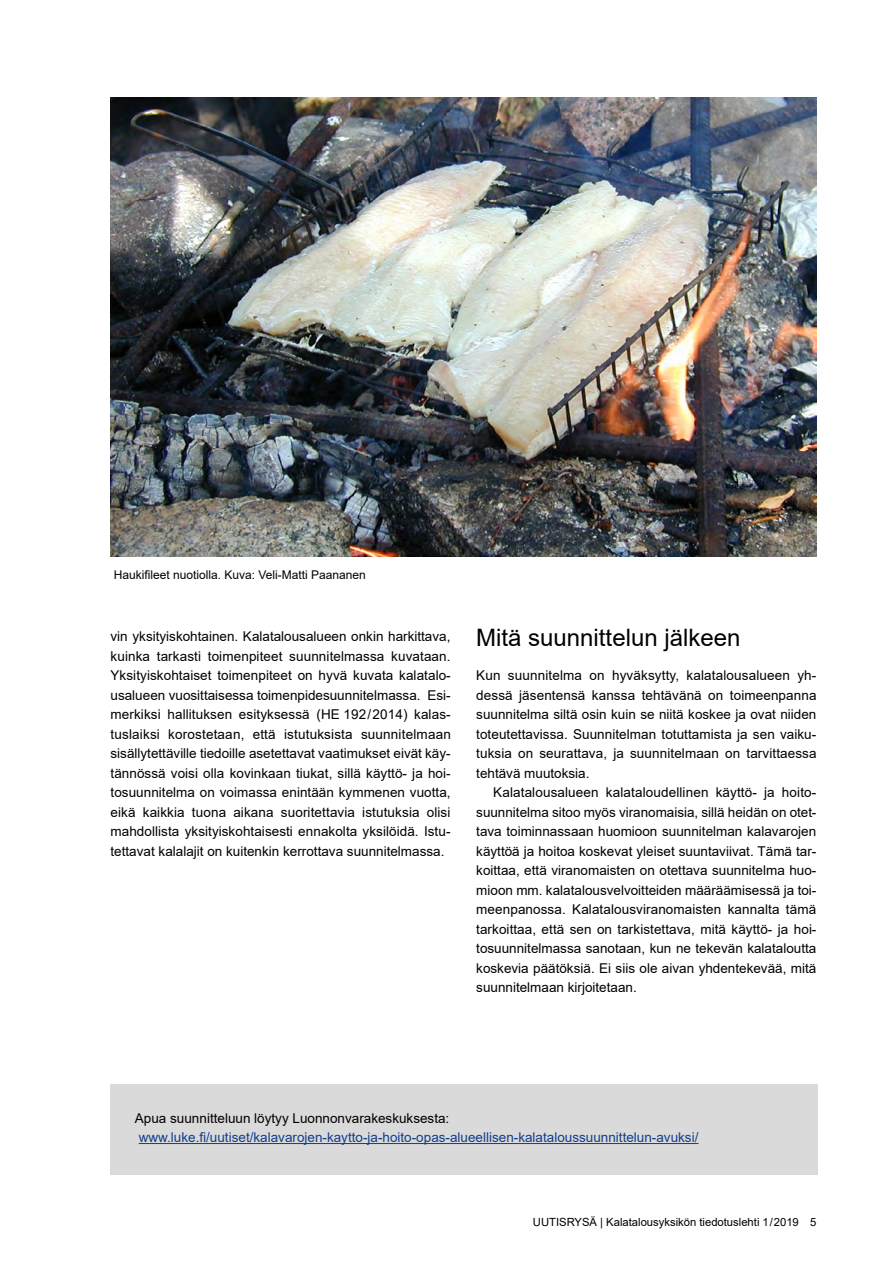
<style>
.page{position:relative;width:893px;height:1263px;background:#fff}
.page>*{position:absolute;margin:0;border:0;box-sizing:border-box;transform-origin:0 0}
.t1{font:24px "Arial";color:#000}
.Leipis{font:13.5px/19.5px "Arial";color:#000;text-align:justify}
.Leipis_eka_kpl{font:13.5px/19.5px "Arial";letter-spacing:.005em;color:#000;text-align:justify}
.Leipis_eka_kpl-2{font:13.5px/19.5px "Arial";color:#123e8b}
.Kuvateksti_taulukko{font:12px "Arial";color:#000}
.t2{font:11.25px "Arial";color:#000}
.s1{color:#000}
</style>
<div class="page">
<div style="left:110px;top:1084px;width:707px;height:91px;background:#dadada"></div>
<img style="left:111px;top:98px;width:706px;height:459px">
<hr style="left:139px;top:1143px;width:559px;height:1px;background:#123e8b">
<p class="Kuvateksti_taulukko" style="left:114px;top:566px;width:254px">Haukifileet nuotiolla. Kuva: Veli-Matti Paananen</p>
<p class="Leipis" style="left:111px;top:627px;width:342px">vin yksityiskohtainen. Kalatalousalueen onkin harkittava, kuinka tarkasti toimenpiteet suunnitelmassa kuvataan.<br>Yksityiskohtaiset toimenpiteet on hyvä kuvata kalatalo&shy;usalueen vuosittaisessa toimenpidesuunnitelmassa. Esi&shy;merkiksi hallituksen esityksessä (HE 192 / 2014) kalas&shy;tuslaiksi korostetaan, että istutuksista suunnitelmaan sisällytettäville tiedoille asetettavat vaatimukset eivät käy&shy;tännössä voisi olla kovinkaan tiukat, sillä käyttö- ja hoi&shy;tosuunnitelma on voimassa enintään kymmenen vuotta, eikä kaikkia tuona aikana suoritettavia istutuksia olisi mahdollista yksityiskohtaisesti ennakolta yksilöidä. Istu&shy;tettavat kalalajit on kuitenkin kerrottava suunnitelmassa.</p>
<h2 class="t1" style="left:476px;top:621px;width:266px">Mitä suunnittelun jälkeen</h2>
<p class="Leipis_eka_kpl" style="left:476px;top:666px;width:342px">Kun suunnitelma on hyväksytty, kalatalousalueen yh&shy;dessä jäsentensä kanssa tehtävänä on toimeenpanna suunnitelma siltä osin kuin se niitä koskee ja ovat niiden toteutettavissa. Suunnitelman totuttamista ja sen vaiku&shy;tuksia on seurattava, ja suunnitelmaan on tarvittaessa tehtävä muutoksia.</p>
<p class="Leipis" style="left:476px;top:783px;width:342px;text-indent:17px">Kalatalousalueen kalataloudellinen käyttö- ja hoito&shy;suunnitelma sitoo myös viranomaisia, sillä heidän on otet&shy;tava toiminnassaan huomioon suunnitelman kalavarojen käyttöä ja hoitoa koskevat yleiset suuntaviivat. Tämä tar&shy;koittaa, että viranomaisten on otettava suunnitelma huo&shy;mioon mm. kalatalousvelvoitteiden määräämisessä ja toi&shy;meenpanossa. Kalatalousviranomaisten kannalta tämä tarkoittaa, että sen on tarkistettava, mitä käyttö- ja hoi&shy;tosuunnitelmassa sanotaan, kun ne tekevän kalataloutta koskevia päätöksiä. Ei siis ole aivan yhdentekevää, mitä suunnitelmaan kirjoitetaan.</p>
<p class="Leipis_eka_kpl-2" style="left:135px;top:1108px;width:565px"><span class="s1">Apua suunnitteluun löytyy Luonnonvarakeskuksesta: </span>www.luke.fi/uutiset/kalavarojen-kaytto-ja-hoito-opas-alueellisen-kalataloussuunnittelun-avuksi/</p>
<p class="t2" style="left:533px;top:1214px;width:285px">UUTISRYSÄ | Kalatalousyksikön tiedotuslehti 1 / 2019 5</p>
</div>
